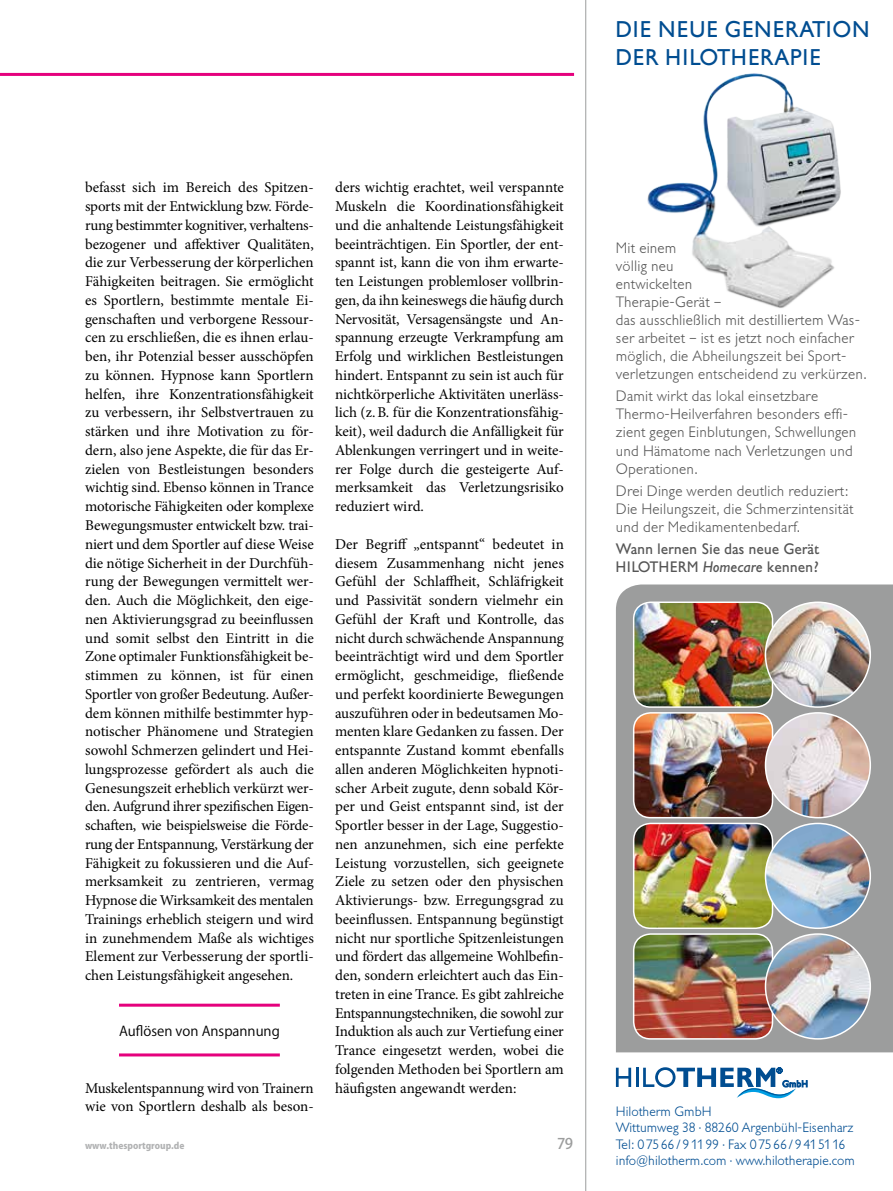
<style>
.page{position:relative;width:893px;height:1191px;background:#fff}
.page>*{position:absolute;margin:0;border:0;box-sizing:border-box;transform-origin:0 0}
.t1{font:22.5px/27px "Gill Sans BQ";letter-spacing:.04em;color:#004d91}
.t2{font:15px/18.8px "Minion Pro";letter-spacing:-.005em;color:#000}
.t3{font:300 15px/18px "Gill Sans BQ";letter-spacing:.01em;color:#565656}
.t4{font:15px/18px "Gill Sans BQ";letter-spacing:.01em;color:#565656}
.t5{font:500 14.7px "Koz Go Pro";color:#9c9d9d}
.t6{font:300 13.5px/16.5px "Gill Sans BQ";color:#004d91}
.t7{font:13.5px "Koz Go Pro";color:#000}
.t8{font:800 9px "Koz Go Pro";color:#b1b2b3}
.s1{font-style:italic}
</style>
<div class="page">
<hr style="left:0;top:73px;width:574px;height:3px;background:#e5007d">
<hr style="left:119px;top:1003px;width:161px;height:3px;background:#e5007d">
<hr style="left:119px;top:1053px;width:161px;height:3px;background:#e5007d">
<div style="left:616px;top:584px;width:277px;height:468px;background:#9c9d9d"></div>
<img style="left:634px;top:823px;width:138px;height:105px">
<div style="left:633px;top:822px;width:140px;height:107px;border:2px solid #fff;border-radius:17px"></div>
<img style="left:634px;top:713px;width:138px;height:104px">
<div style="left:633px;top:712px;width:140px;height:106px;border:2px solid #fff;border-radius:17px"></div>
<img style="left:634px;top:602px;width:138px;height:105px">
<div style="left:633px;top:601px;width:140px;height:107px;border:2px solid #fff;border-radius:17px"></div>
<img style="left:634px;top:934px;width:138px;height:104px">
<div style="left:633px;top:933px;width:140px;height:106px;border:2px solid #fff;border-radius:17px"></div>
<img style="left:765px;top:823px;width:105px;height:105px;border-radius:52px">
<div style="left:765px;top:822px;width:106px;height:107px;border:2px solid #fff;border-radius:50%"></div>
<img style="left:765px;top:713px;width:105px;height:104px;border-radius:52px">
<div style="left:765px;top:712px;width:106px;height:106px;border:2px solid #fff;border-radius:50%"></div>
<img style="left:765px;top:934px;width:105px;height:104px;border-radius:52px">
<div style="left:765px;top:933px;width:106px;height:106px;border:2px solid #fff;border-radius:50%"></div>
<img style="left:765px;top:602px;width:105px;height:105px;border-radius:52px">
<div style="left:765px;top:601px;width:106px;height:107px;border:2px solid #fff;border-radius:50%"></div>
<img style="left:647px;top:73px;width:194px;height:235px">
<svg style="left:616px;top:1067px;width:15px;height:20px"></svg>
<hr style="left:636px;top:1067px;width:2px;height:20px;background:#004d91">
<svg style="left:643px;top:1067px;width:164px;height:31px"></svg>
<hr style="left:585px;top:0;width:1px;height:1191px;background:#9c9d9d">
<h1 class="t1" style="left:616px;top:17px;width:255px">DIE NEUE GENERATION<br>DER HILOTHERAPIE</h1>
<p class="t2" style="left:85px;top:178px;width:230px">befasst sich im Bereich des Spitzen&shy;sports mit der Entwicklung bzw. Förde&shy;rung bestimmter kognitiver, verhaltens&shy;bezogener und affektiver Qualitäten, die zur Verbesserung der körperlichen Fähigkeiten beitragen. Sie ermöglicht es Sportlern, bestimmte mentale Ei&shy;genschaften und verborgene Ressour&shy;cen zu erschließen, die es ihnen erlau&shy;ben, ihr Potenzial besser ausschöpfen zu können. Hypnose kann Sportlern helfen, ihre Konzentrationsfähigkeit zu verbessern, ihr Selbstvertrauen zu stärken und ihre Motivation zu för&shy;dern, also jene Aspekte, die für das Er&shy;zielen von Bestleistungen besonders wichtig sind. Ebenso können in Trance motorische Fähigkeiten oder komplexe Bewegungsmuster entwickelt bzw. trai&shy;niert und dem Sportler auf diese Weise die nötige Sicherheit in der Durchfüh&shy;rung der Bewegungen vermittelt wer&shy;den. Auch die Möglichkeit, den eige&shy;nen Aktivierungsgrad zu beeinflussen und somit selbst den Eintritt in die Zone optimaler Funktionsfähigkeit be&shy;stimmen zu können, ist für einen Sportler von großer Bedeutung. Außer-- dem können mithilfe bestimmter hyp&shy;notischer Phänomene und Strategien sowohl Schmerzen gelindert und Hei&shy;lungsprozesse gefördert als auch die Genesungszeit erheblich verkürzt wer&shy;den. Aufgrund ihrer spezifischen Eigen&shy;schaften, wie beispielsweise die Förde&shy;rung der Entspannung, Verstärkung der Fähigkeit zu fokussieren und die Auf&shy;merksamkeit zu zentrieren, vermag Hypnose die Wirksamkeit des mentalen Trainings erheblich steigern und wird in zunehmendem Maße als wichtiges Element zur Verbesserung der sportli&shy;chen Leistungsfähigkeit angesehen.</p>
<p class="t7" style="left:119px;top:1022px;width:162px">Auflösen von Anspannung</p>
<p class="t2" style="left:85px;top:1078px;width:230px">Muskelentspannung wird von Trainern wie von Sportlern deshalb als beson-</p>
<p class="t2" style="left:335px;top:178px;width:230px;text-align:justify">ders wichtig erachtet, weil verspannte Muskeln die Koordinationsfähigkeit und die anhaltende Leistungsfähigkeit beeinträchtigen. Ein Sportler, der ent&shy;spannt ist, kann die von ihm erwarte&shy;ten Leistungen problemloser vollbrin&shy;gen, da ihn keineswegs die häufig durch Nervosität, Versagensängste und An&shy;spannung erzeugte Verkrampfung am Erfolg und wirklichen Bestleistungen hindert. Entspannt zu sein ist auch für nichtkörperliche Aktivitäten unerläss&shy;lich (z.B. für die Konzentrationsfähig&shy;keit), weil dadurch die Anfälligkeit für Ablenkungen verringert und in weite&shy;rer Folge durch die gesteigerte Auf&shy;merksamkeit das Verletzungsrisiko reduziert wird.</p>
<p class="t2" style="left:335px;top:534px;width:230px;text-align:justify">Der Begriff „entspannt“ bedeutet in diesem Zusammenhang nicht jenes Gefühl der Schlaffheit, Schläfrigkeit und Passivität sondern vielmehr ein Gefühl der Kraft und Kontrolle, das nicht durch schwächende Anspannung beeinträchtigt wird und dem Sportler ermöglicht, geschmeidige, fließende und perfekt koordinierte Bewegungen auszuführen oder in bedeutsamen Mo&shy;menten klare Gedanken zu fassen. Der entspannte Zustand kommt ebenfalls allen anderen Möglichkeiten hypnoti&shy;scher Arbeit zugute, denn sobald Kör&shy;per und Geist entspannt sind, ist der Sportler besser in der Lage, Suggestio&shy;nen anzunehmen, sich eine perfekte Leistung vorzustellen, sich geeignete Ziele zu setzen oder den physischen Aktivierungs- bzw. Erregungsgrad zu beeinflussen. Entspannung begünstigt nicht nur sportliche Spitzenleistungen und fördert das allgemeine Wohlbefin&shy;den, sondern erleichtert auch das Ein&shy;treten in eine Trance. Es gibt zahlreiche Entspannungstechniken, die sowohl zur Induktion als auch zur Vertiefung einer Trance eingesetzt werden, wobei die folgenden Methoden bei Sportlern am häufigsten angewandt werden:</p>
<p class="t8" style="left:85px;top:1139px;width:101px">www.thesportgroup.de</p>
<p class="t5" style="left:557px;top:1134px;width:18px">79</p>
<p class="t3" style="left:616px;top:239px;width:252px">Mit einem<br>völlig neu<br>entwickelten<br>Therapie-Gerät –<br>das ausschließlich mit destilliertem Was&shy;ser arbeitet – ist es jetzt noch einfacher möglich, die Abheilungszeit bei Sport&shy;verletzungen entscheidend zu verkürzen.</p>
<p class="t3" style="left:616px;top:388px;width:242px">Damit wirkt das lokal einsetzbare Thermo-Heilverfahren besonders effi&shy;zient gegen Einblutungen, Schwellungen und Hämatome nach Verletzungen und Operationen.</p>
<p class="t3" style="left:616px;top:482px;width:239px">Drei Dinge werden deutlich reduziert:<br>Die Heilungszeit, die Schmerzintensität und der Medikamentenbedarf.</p>
<p class="t4" style="left:616px;top:540px;width:205px">Wann lernen Sie das neue Gerät<br>HILOTHERM <span class="s1">Homecare</span> kennen?</p>
<p class="t6" style="left:616px;top:1103px;width:240px">Hilotherm GmbH<br>Wittumweg 38 · 88260 Argenbühl-Eisenharz Tel: 0 75 66/ 91199 · Fax 0 75 66/941 5116 info@hilotherm.com · www.hilotherapie.com</p>
</div>
